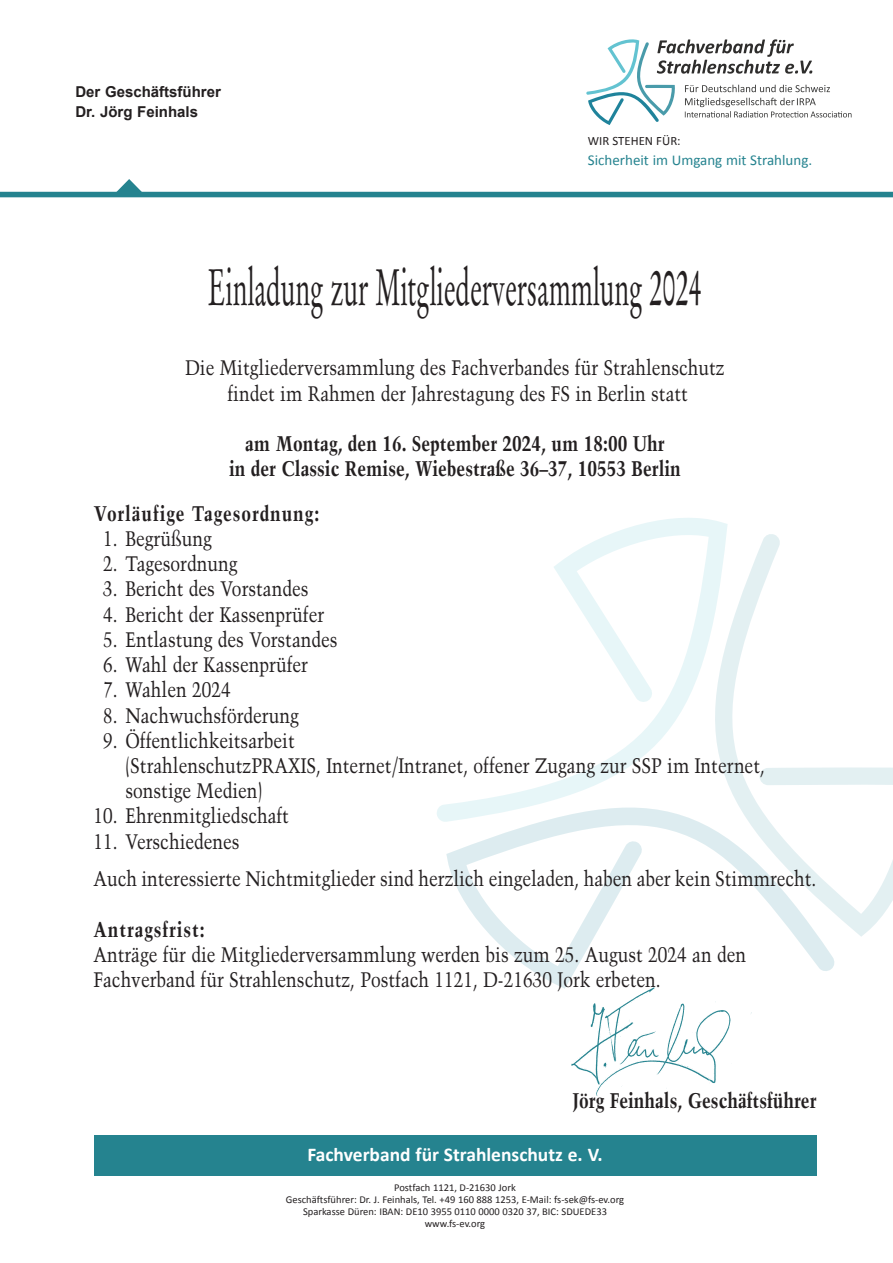
<style>
.page{position:relative;width:893px;height:1263px;background:#fff}
.page>*{position:absolute;margin:0;border:0;box-sizing:border-box;transform-origin:0 0}
.t1{font:51px "Stempel Garamond LT Std";letter-spacing:-.005em;color:#231f20;scale:.52 1}
.t2{font:21px/25.2px "Trump Mediaeval LT Pro";color:#231f20;scale:.83 1}
.t3{font:700 21px/25.2px "Trump Mediaeval LTCYR";color:#231f20;text-align:center;scale:.83 1}
.t4{font:700 21px "Trump Mediaeval LTCYR";letter-spacing:.05em;color:#231f20;scale:.83 1}
.t5{font:700 19.5px "Calibri";color:#fff}
.t6{font:700 15px/19.5px "Arial";color:#231f20}
.t7{font:15px "Calibri";color:#25838f}
.t8{font:12.75px "Calibri";color:#231f20}
.t9{font:10.5px/12px "Calibri";color:#231f20;text-align:center}
</style>
<div class="page">
<svg style="left:728px;top:534px;width:165px;height:403px"></svg>
<svg style="left:437px;top:518px;width:291px;height:304px"></svg>
<svg style="left:446px;top:777px;width:389px;height:208px"></svg>
<div style="left:801px;top:489px;width:92px;height:234px;background:#fff"></div>
<div style="left:0;top:192px;width:893px;height:5px;background:#25838f"></div>
<svg style="left:112px;top:179px;width:35px;height:13px"></svg>
<div style="left:94px;top:1135px;width:722px;height:41px;background:#25838f"></div>
<svg style="left:586px;top:39px;width:265px;height:86px"></svg>
<img style="left:557px;top:980px;width:198px;height:116px">
<p class="t6" style="left:75px;top:83px;width:147px">Der Geschäftsführer<br>Dr. Jörg Feinhals</p>
<p class="t8" style="left:588px;top:133px;width:94px">WIR STEHEN FÜR:</p>
<p class="t7" style="left:588px;top:150px;width:226px">Sicherheit im Umgang mit Strahlung.</p>
<h1 class="t1" style="left:208px;top:257px;width:952px">Einladung zur Mitgliederversammlung 2024</h1>
<p class="t2" style="left:185px;top:354px;width:651px;text-align:center">Die Mitgliederversammlung des Fachverbandes für Strahlenschutz findet im Rahmen der Jahrestagung des FS in Berlin statt</p>
<p class="t3" style="left:229px;top:430px;width:546px">am Montag, den 16. September 2024, um 18:00 Uhr<br>in der Classic Remise, Wiebestraße 36–37, 10553 Berlin</p>
<p class="t4" style="left:94px;top:499px;width:273px">Vorläufige Tagesordnung:</p>
<p class="t2" style="left:103px;top:525px;width:132px">1. Begrüßung</p>
<p class="t2" style="left:103px;top:550px;width:163px">2. Tagesordnung</p>
<p class="t2" style="left:103px;top:575px;width:249px">3. Bericht des Vorstandes</p>
<p class="t2" style="left:103px;top:600px;width:268px">4. Bericht der Kassenprüfer</p>
<p class="t2" style="left:103px;top:626px;width:284px">5. Entlastung des Vorstandes</p>
<p class="t2" style="left:103px;top:651px;width:248px">6. Wahl der Kassenprüfer</p>
<p class="t2" style="left:103px;top:676px;width:155px">7. Wahlen 2024</p>
<p class="t2" style="left:103px;top:701px;width:237px">8. Nachwuchsförderung</p>
<p class="t2" style="left:125px;top:726px;width:772px;text-indent:-22px">9. Öffentlichkeitsarbeit<br>(StrahlenschutzPRAXIS, Internet/Intranet, offener Zugang zur SSP im Internet, sonstige Medien)</p>
<p class="t2" style="left:94px;top:802px;width:237px">10. Ehrenmitgliedschaft</p>
<p class="t2" style="left:94px;top:821px;width:872px;line-height:37.8px">11. Verschiedenes<br>Auch interessierte Nichtmitglieder sind herzlich eingeladen, haben aber kein Stimmrecht.</p>
<p class="t4" style="left:94px;top:914px;width:135px">Antragsfrist:</p>
<p class="t2" style="left:94px;top:941px;width:788px">Anträge für die Mitgliederversammlung werden bis zum 25. August 2024 an den<br>Fachverband für Strahlenschutz, Postfach 1121, D-21630 Jork erbeten.</p>
<p class="t3" style="left:572px;top:1086px;width:295px">Jörg Feinhals, Geschäftsführer</p>
<p class="t5" style="left:307px;top:1142px;width:297px">Fachverband für Strahlenschutz e. V.</p>
<p class="t9" style="left:286px;top:1182px;width:340px">Postfach 1121, D-21630 Jork<br>Geschäftsführer: Dr. J. Feinhals, Tel. +49 160 888 1253, E-Mail: fs-sek@fs-ev.org Sparkasse Düren: IBAN: DE10 3955 0110 0000 0320 37, BIC: SDUEDE33 www.fs-ev.org</p>
</div>
